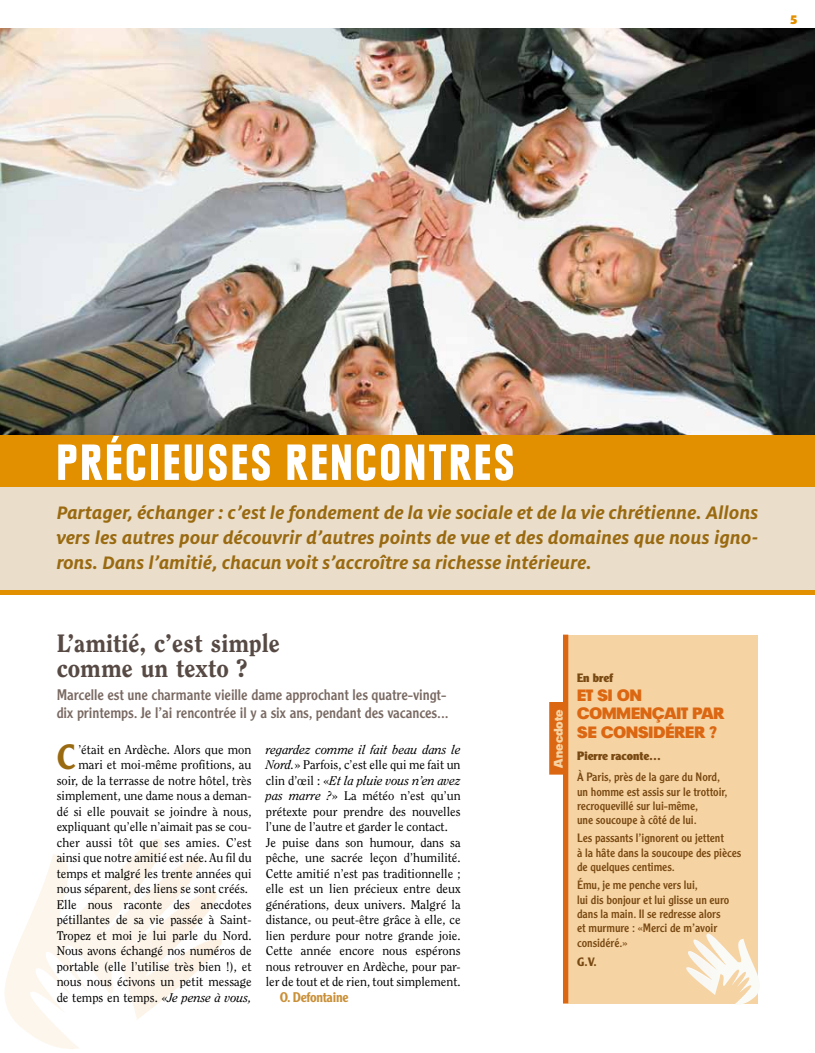
<style>
.page{position:relative;width:815px;height:1053px;background:#fff}
.page>*{position:absolute;margin:0;border:0;box-sizing:border-box;transform-origin:0 0}
.t1{font:900 condensed 50px "Plak";letter-spacing:.07em;color:#fff}
.t2{font:500 34.25px "Clearface Gothic LH";color:#9a6a11}
.t3{font:800 25px/25px "Clearface";color:#574a44}
.t4{font:italic 700 20px/25px "Milo OT";letter-spacing:.01em;color:#9a6a11;text-align:justify}
.t5{font:900 16.25px/18.8px "Plak";color:#dc6712}
.t6{font:15px/18.8px "Clearface Gothic LH";color:#796962}
.t7{font:500 13.75px "Clearface Gothic LH";letter-spacing:-.02em;color:#c99038}
.t8{font:12.5px/15.5px "Clearface";color:#000;text-align:right}
.t9{font:900 12.5px "Plak";letter-spacing:.01em;color:#f5d3a3}
.t10{font:900 12.5px "Dax";color:#e29000}
.t11{font:11.88px/14.4px "Clearface Gothic LH";color:#794912}
.t12{font:900 11.88px "Clearface Gothic LH";color:#794912}
.t13{font:700 11.88px "Clearface Gothic LH";color:#794912}
.s1{font-style:italic}
</style>
<div class="page">
<div style="left:1px;top:486px;width:814px;height:104px;background:#eaddc9"></div>
<hr style="left:0;top:590px;width:815px;height:4px;background:#e29000">
<div style="left:0;top:434px;width:815px;height:52px;background:#e29000"></div>
<img style="left:0;top:28px;width:815px;height:406px">
<div style="left:563px;top:634px;width:195px;height:369px;background:#f5d3a3"></div>
<div style="left:549px;top:702px;width:14px;height:72px;background:#dc6712"></div>
<div style="left:563px;top:634px;width:5px;height:369px;background:#dc6712"></div>
<img style="left:706px;top:933px;width:20px;height:31px">
<p class="t10" style="left:790px;top:12px;width:9px">5</p>
<h1 class="t1" style="left:57px;top:433px;width:458px">PRÉCIEUSES RENCONTRES</h1>
<p class="t4" style="left:57px;top:500px;width:703px">Partager, échanger : c’est le fondement de la vie sociale et de la vie chrétienne. Allons vers les autres pour découvrir d’autres points de vue et des domaines que nous igno&shy;rons. Dans l’amitié, chacun voit s’accroître sa richesse intérieure.</p>
<h3 class="t3" style="left:57px;top:631px;width:225px">L’amitié, c’est simple comme un texto ?</h3>
<p class="t6" style="left:57px;top:684px;width:394px">Marcelle est une charmante vieille dame approchant les quatre-vingt&shy;dix printemps. Je l’ai rencontrée il y a six ans, pendant des vacances...</p>
<h2 class="t2" style="left:57px;top:735px;width:20px">C</h2>
<p class="t8" style="left:57px;top:741px;width:196px">’était en Ardèche. Alors que mon mari et moi-même profitions, au soir, de la terrasse de notre hôtel, très simplement, une dame nous a deman&shy;dé si elle pouvait se joindre à nous, expliquant qu’elle n’aimait pas se cou&shy;cher aussi tôt que ses amies. C’est ainsi que notre amitié est née. Au fil du temps et malgré les trente années qui nous séparent, des liens se sont créés.<br>Elle nous raconte des anecdotes pétillantes de sa vie passée à Saint-Tropez et moi je lui parle du Nord.<br>Nous avons échangé nos numéros de portable (elle l’utilise très bien !), et nous nous écivons un petit message de temps en temps. «<span class="s1">Je pense à vous,</span></p>
<p class="t8" style="left:266px;top:741px;width:196px;text-align:left"><span class="s1">regardez comme il fait beau dans le Nord.</span>» Parfois, c’est elle qui me fait un clin d’œil : «<span class="s1">Et la pluie vous n’en avez pas marre ?</span>» La météo n’est qu’un prétexte pour prendre des nouvelles l’une de l’autre et garder le contact.<br>Je puise dans son humour, dans sa pêche, une sacrée leçon d’humilité.<br>Cette amitié n’est pas traditionnelle ; elle est un lien précieux entre deux générations, deux univers. Malgré la distance, ou peut-être grâce à elle, ce lien perdure pour notre grande joie.<br>Cette année encore nous espérons nous retrouver en Ardèche, pour par&shy;ler de tout et de rien, tout simplement.</p>
<p class="t7" style="left:280px;top:988px;width:70px">O. Defontaine</p>
<p class="t9" style="left:551px;top:767px;width:60px;rotate:-90deg">Anecdote</p>
<p class="t12" style="left:577px;top:670px;width:38px">En bref</p>
<h3 class="t5" style="left:577px;top:685px;width:149px">ET SI ON<br>COMMENÇAIT PAR<br>SE CONSIDÉRER ?</h3>
<p class="t12" style="left:577px;top:748px;width:86px">Pierre raconte…</p>
<p class="t11" style="left:577px;top:769px;width:152px">À Paris, près de la gare du Nord, un homme est assis sur le trottoir, recroquevillé sur lui-même,<br>une soucoupe à côté de lui.</p>
<p class="t11" style="left:577px;top:830px;width:166px">Les passants l’ignorent ou jettent<br>à la hâte dans la soucoupe des pièces de quelques centimes.</p>
<p class="t11" style="left:577px;top:877px;width:154px">Ému, je me penche vers lui,<br>lui dis bonjour et lui glisse un euro dans la main. Il se redresse alors et murmure : «Merci de m’avoir considéré.»</p>
<p class="t13" style="left:577px;top:954px;width:21px">G.V.</p>
</div>
